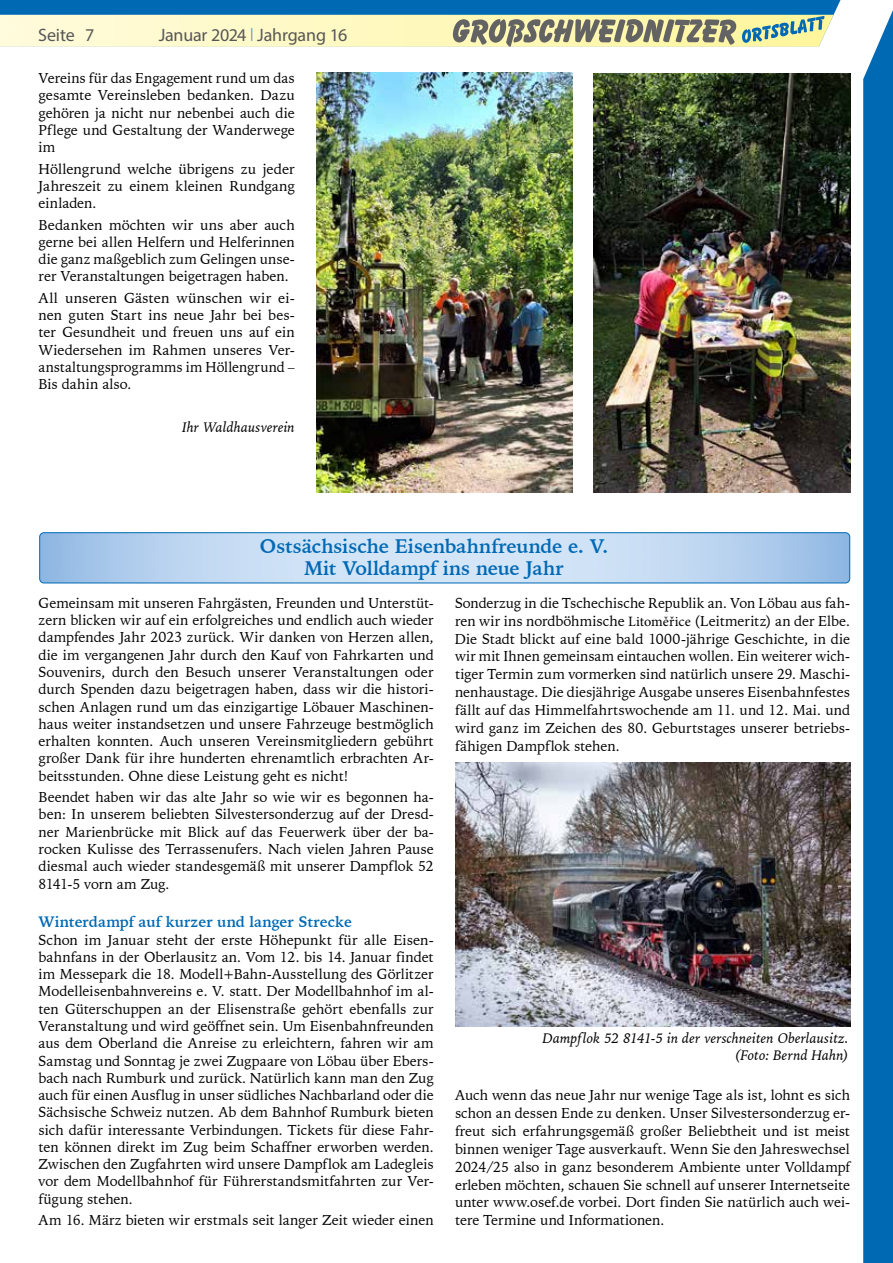
<style>
.page{position:relative;width:893px;height:1263px;background:#fff}
.page>*{position:absolute;margin:0;border:0;box-sizing:border-box;transform-origin:0 0}
.t1{font:700 19.5px/21.8px "Iowan Old Style BT";letter-spacing:-.01em;color:#0069b4;text-align:center}
.t2{font:18px "Myriad Pro";letter-spacing:-.01em;color:#575756}
.t3{font:700 15px "Iowan Old Style BT";color:#0069b4}
.t4{font:14.25px/17.2px "Iowan Old Style BT";color:#000;text-align:justify}
.t5{font:italic 14.25px/17.2px "Iowan Old Style BT";letter-spacing:.005em;color:#000;text-align:right}
.s1{font-family:"Saxony";font-weight:300;color:#4f8fcd}
.s2{font-family:"Minion Pro"}
</style>
<div class="page">
<svg style="left:0;top:0;width:841px;height:47px;background:#9ab9b3"></svg>
<svg style="left:863px;top:10px;width:30px;height:1253px;background:#0d70b7"></svg>
<img style="left:316px;top:72px;width:257px;height:421px">
<img style="left:594px;top:74px;width:256px;height:419px">
<svg style="left:40px;top:534px;width:810px;height:49px;background:#c0d7f1"></svg>
<div style="left:39px;top:532px;width:811px;height:51px;border:1px solid #0069b4;border-radius:4px"></div>
<img style="left:455px;top:763px;width:395px;height:263px">
<p class="t2" style="left:38px;top:24px;width:38px">Seite</p>
<p class="t2" style="left:159px;top:24px;width:190px">Januar 2024 <span class="s1">|</span> Jahrgang 16</p>
<p class="t2" style="left:85px;top:24px;width:11px">7</p>
<p class="t4" style="left:39px;top:69px;width:258px">Vereins für das Engagement rund um das gesamte Vereinsleben bedanken. Dazu gehören ja nicht nur nebenbei auch die Pflege und Gestaltung der Wanderwege im</p>
<p class="t4" style="left:39px;top:160px;width:258px">Höllengrund welche übrigens zu jeder Jahreszeit zu einem kleinen Rundgang einladen.</p>
<p class="t4" style="left:39px;top:216px;width:258px">Bedanken möchten wir uns aber auch gerne bei allen Helfern und Helferinnen die ganz maßgeblich zum Gelingen unse&shy;rer Veranstaltungen beigetragen haben.</p>
<p class="t4" style="left:39px;top:289px;width:258px">All unseren Gästen wünschen wir ei&shy;nen guten Start ins neue Jahr bei bes&shy;ter Gesundheit und freuen uns auf ein Wiedersehen im Rahmen unseres Ver&shy;anstaltungsprogramms im Höllengrund – Bis dahin also.</p>
<p class="t5" style="left:182px;top:419px;width:114px">Ihr Waldhausverein</p>
<h1 class="t1" style="left:260px;top:535px;width:350px">Ostsächsische Eisenbahnfreunde e. V.<br>Mit Volldampf ins neue Jahr</h1>
<p class="t4" style="left:39px;top:594px;width:397px">Gemeinsam mit unseren Fahrgästen, Freunden und Unterstüt&shy;zern blicken wir auf ein erfolgreiches und endlich auch wieder dampfendes Jahr 2023 zurück. Wir danken von Herzen allen, die im vergangenen Jahr durch den Kauf von Fahrkarten und Souvenirs, durch den Besuch unserer Veranstaltungen oder durch Spenden dazu beigetragen haben, dass wir die histori&shy;schen Anlagen rund um das einzigartige Löbauer Maschinen&shy;haus weiter instandsetzen und unsere Fahrzeuge bestmöglich erhalten konnten. Auch unseren Vereinsmitgliedern gebührt großer Dank für ihre hunderten ehrenamtlich erbrachten Ar&shy;beitsstunden. Ohne diese Leistung geht es nicht!</p>
<p class="t4" style="left:39px;top:788px;width:397px">Beendet haben wir das alte Jahr so wie wir es begonnen ha&shy;ben: In unserem beliebten Silvestersonderzug auf der Dresd&shy;ner Marienbrücke mit Blick auf das Feuerwerk über der ba&shy;rocken Kulisse des Terrassenufers. Nach vielen Jahren Pause diesmal auch wieder standesgemäß mit unserer Dampflok 52<br>8141-5 vorn am Zug.</p>
<p class="t3" style="left:39px;top:912px;width:315px">Winterdampf auf kurzer und langer Strecke</p>
<p class="t4" style="left:39px;top:931px;width:397px">Schon im Januar steht der erste Höhepunkt für alle Eisen&shy;bahnfans in der Oberlausitz an. Vom 12. bis 14. Januar findet im Messepark die 18. Modell+Bahn-Ausstellung des Görlitzer Modelleisenbahnvereins e. V. statt. Der Modellbahnhof im al&shy;ten Güterschuppen an der Elisenstraße gehört ebenfalls zur Veranstaltung und wird geöffnet sein. Um Eisenbahnfreunden aus dem Oberland die Anreise zu erleichtern, fahren wir am Samstag und Sonntag je zwei Zugpaare von Löbau über Ebers&shy;bach nach Rumburk und zurück. Natürlich kann man den Zug auch für einen Ausflug in unser südliches Nachbarland oder die Sächsische Schweiz nutzen. Ab dem Bahnhof Rumburk bieten sich dafür interessante Verbindungen. Tickets für diese Fahr&shy;ten können direkt im Zug beim Schaffner erworben werden.<br>Zwischen den Zugfahrten wird unsere Dampflok am Ladegleis vor dem Modellbahnhof für Führerstandsmitfahrten zur Ver&shy;fügung stehen.</p>
<p class="t4" style="left:39px;top:1211px;width:397px">Am 16. März bieten wir erstmals seit langer Zeit wieder einen</p>
<p class="t4" style="left:455px;top:594px;width:397px;line-height:17.9px">Sonderzug in die Tschechische Republik an. Von Löbau aus fah&shy;ren wir ins nordböhmische <span class="s2">Litoměřice</span> (Leitmeritz) an der Elbe.<br>Die Stadt blickt auf eine bald 1000-jährige Geschichte, in die wir mit Ihnen gemeinsam eintauchen wollen. Ein weiterer wich&shy;tiger Termin zum vormerken sind natürlich unsere 29. Maschi&shy;nenhaustage. Die diesjährige Ausgabe unseres Eisenbahnfestes fällt auf das Himmelfahrtswochende am 11. und 12. Mai. und wird ganz im Zeichen des 80. Geburtstages unserer betriebs&shy;fähigen Dampflok stehen.</p>
<p class="t5" style="left:543px;top:1029px;width:308px">Dampflok 52 8141-5 in der verschneiten Oberlausitz. (Foto: Bernd Hahn)</p>
<p class="t4" style="left:455px;top:1086px;width:397px;line-height:17.9px">Auch wenn das neue Jahr nur wenige Tage als ist, lohnt es sich schon an dessen Ende zu denken. Unser Silvestersonderzug er&shy;freut sich erfahrungsgemäß großer Beliebtheit und ist meist binnen weniger Tage ausverkauft. Wenn Sie den Jahreswechsel 2024/25 also in ganz besonderem Ambiente unter Volldampf erleben möchten, schauen Sie schnell auf unserer Internetseite unter www.osef.de vorbei. Dort finden Sie natürlich auch wei&shy;tere Termine und Informationen.</p>
</div>
